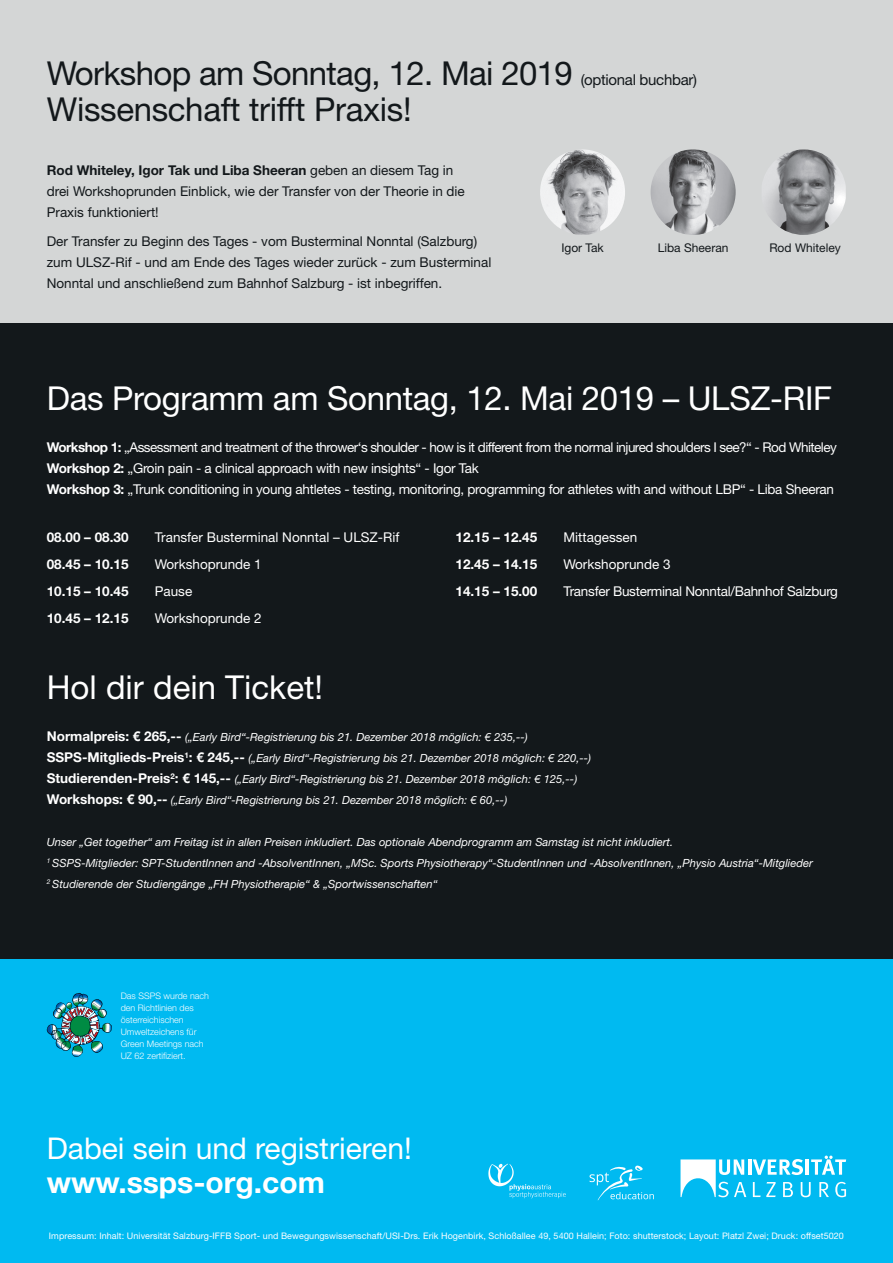
<style>
.page{position:relative;width:893px;height:1263px;background:#fff}
.page>*{position:absolute;margin:0;border:0;box-sizing:border-box;transform-origin:0 0}
.t1{font:33px/36px "Helvetica Neue LT Std";letter-spacing:-.02em;color:#13181b}
.t2{font:33px "Helvetica Neue LT Std";letter-spacing:-.01em;color:#fff}
.t3{font:30px "Helvetica Neue LT Std";color:#fff}
.t4{font:700 30px "Helvetica Neue LT Std";color:#fff}
.t5{font:13.5px/21px "Helvetica Neue LT Std";letter-spacing:-.02em;color:#fff}
.t6{font:13.5px/21px "Helvetica Neue LT Std";color:#13181b}
.t7{font:13.5px "Helvetica Neue LT Std";color:#fff}
.t8{font:700 13.5px "Helvetica Neue LT Std";color:#fff}
.t9{font:12px "Helvetica Neue LT Std";color:#13181b}
.t10{font:italic 11.25px/21px "Helvetica Neue LT Std";color:#fff}
.t11{font:9px "Helvetica Neue LT Std";letter-spacing:.01em;color:#fff}
.t12{font:300 9px/12px "Helvetica Neue LT Std";color:#fff}
.s1{font-size:15px}
.s2{font-weight:700}
.s3{font-weight:700;font-style:normal;font-size:13.5px}
</style>
<div class="page">
<div style="left:0;top:0;width:893px;height:324px;background:#d4d6d6"></div>
<div style="left:0;top:323px;width:893px;height:637px;background:#13181b"></div>
<div style="left:0;top:960px;width:893px;height:303px;background:#00baf1"></div>
<img style="left:47px;top:993px;width:65px;height:64px">
<img style="left:540px;top:149px;width:85px;height:86px;border-radius:43px">
<img style="left:651px;top:149px;width:85px;height:86px;border-radius:43px">
<img style="left:769px;top:149px;width:77px;height:86px">
<svg style="left:753px;top:1182px;width:23px;height:15px"></svg>
<svg style="left:783px;top:1182px;width:10px;height:15px"></svg>
<svg style="left:801px;top:1182px;width:10px;height:15px"></svg>
<svg style="left:819px;top:1182px;width:10px;height:15px"></svg>
<svg style="left:835px;top:1182px;width:11px;height:15px"></svg>
<hr style="left:748px;top:1159px;width:3px;height:16px;background:#fff">
<svg style="left:753px;top:1159px;width:50px;height:16px"></svg>
<hr style="left:806px;top:1159px;width:3px;height:16px;background:#fff">
<svg style="left:811px;top:1155px;width:35px;height:20px"></svg>
<svg style="left:680px;top:1159px;width:66px;height:38px"></svg>
<svg style="left:488px;top:1164px;width:78px;height:34px"></svg>
<svg style="left:590px;top:1165px;width:64px;height:35px"></svg>
<h1 class="t1" style="left:47px;top:55px;width:652px">Workshop am Sonntag, 12. Mai 2019 <span class="s1">(optional buchbar)<br></span>Wissenschaft trifft Praxis!</h1>
<p class="t6" style="left:47px;top:160px;width:420px"><span class="s2">Rod Whiteley, Igor Tak und Liba Sheeran</span> geben an diesem Tag in drei Workshoprunden Einblick, wie der Transfer von der Theorie in die<br>Praxis funktioniert!</p>
<p class="t6" style="left:47px;top:230px;width:446px">Der Transfer zu Beginn des Tages - vom Busterminal Nonntal (Salzburg) zum ULSZ-Rif - und am Ende des Tages wieder zurück - zum Busterminal<br>Nonntal und anschließend zum Bahnhof Salzburg - ist inbegriffen.</p>
<p class="t9" style="left:561px;top:241px;width:44px">Igor Tak</p>
<p class="t9" style="left:658px;top:241px;width:72px">Liba Sheeran</p>
<p class="t9" style="left:769px;top:241px;width:73px">Rod Whiteley</p>
<h1 class="t2" style="left:47px;top:379px;width:787px">Das Programm am Sonntag, 12. Mai 2019 – ULSZ-RIF</h1>
<p class="t5" style="left:47px;top:437px;width:792px"><span class="s2">Workshop 1:</span> „Assessment and treatment of the thrower‘s shoulder - how is it different from the normal injured shoulders I see?“ - Rod Whiteley<br><span class="s2">Workshop 2:</span> „Groin pain - a clinical approach with new insights“ - Igor Tak<br><span class="s2">Workshop 3:</span> „Trunk conditioning in young ahtletes - testing, monitoring, programming for athletes with and without LBP“ - Liba Sheeran</p>
<p class="t8" style="left:47px;top:528px;width:83px">08.00 – 08.30</p>
<p class="t7" style="left:155px;top:529px;width:246px">Transfer Busterminal Nonntal – ULSZ-Rif</p>
<p class="t8" style="left:47px;top:555px;width:83px">08.45 – 10.15</p>
<p class="t7" style="left:155px;top:556px;width:109px">Workshoprunde 1</p>
<p class="t8" style="left:47px;top:582px;width:83px">10.15 – 10.45</p>
<p class="t5" style="left:155px;top:580px;width:39px">Pause</p>
<p class="t8" style="left:47px;top:609px;width:83px">10.45 – 12.15</p>
<p class="t7" style="left:155px;top:610px;width:109px">Workshoprunde 2</p>
<p class="t8" style="left:455px;top:528px;width:83px">12.15 – 12.45</p>
<p class="t7" style="left:563px;top:529px;width:75px">Mittagessen</p>
<p class="t8" style="left:455px;top:555px;width:83px">12.45 – 14.15</p>
<p class="t7" style="left:563px;top:556px;width:109px">Workshoprunde 3</p>
<p class="t8" style="left:455px;top:582px;width:83px">14.15 – 15.00</p>
<p class="t5" style="left:563px;top:580px;width:276px">Transfer Busterminal Nonntal/Bahnhof Salzburg</p>
<h1 class="t2" style="left:47px;top:668px;width:278px">Hol dir dein Ticket!</h1>
<p class="t10" style="left:47px;top:726px;width:546px"><span class="s3">Normalpreis: € 265,--</span> („Early Bird“-Registrierung bis 21. Dezember 2018 möglich: € 235,--)<br><span class="s3">SSPS-Mitglieds-Preis</span><sup>1</sup><span class="s3">: € 245,--</span> („Early Bird“-Registrierung bis 21. Dezember 2018 möglich: € 220,--)<br><span class="s3">Studierenden-Preis</span><sup>2</sup><span class="s3">: € 145,--</span> („Early Bird“-Registrierung bis 21. Dezember 2018 möglich: € 125,--)<br><span class="s3">Workshops: € 90,--</span> („Early Bird“-Registrierung bis 21. Dezember 2018 möglich: € 60,--)</p>
<p class="t10" style="left:47px;top:831px;width:767px">Unser „Get together“ am Freitag ist in allen Preisen inkludiert. Das optionale Abendprogramm am Samstag ist nicht inkludiert.<br><sup>1</sup> SSPS-Mitglieder: SPT-StudentInnen and -AbsolventInnen, „MSc. Sports Physiotherapy“-StudentInnen und -AbsolventInnen, „Physio Austria“-Mitglieder<br><sup>2</sup> Studierende der Studiengänge „FH Physiotherapie“ &amp; „Sportwissenschaften“</p>
<p class="t12" style="left:121px;top:990px;width:90px">Das SSPS wurde nach den Richtlinien des österreichischen<br>Umweltzeichens für<br>Green Meetings nach<br>UZ 62 zertifiziert.</p>
<h2 class="t3" style="left:47px;top:1130px;width:367px">Dabei sein und registrieren!</h2>
<h2 class="t4" style="left:47px;top:1164px;width:280px">www.ssps-org.com</h2>
<p class="t11" style="left:49px;top:1231px;width:797px">Impressum: Inhalt: Universität Salzburg-IFFB Sport- und Bewegungswissenschaft/USI-Drs. Erik Hogenbirk, Schloßallee 49, 5400 Hallein; Foto: shutterstock; Layout: Platzl Zwei; Druck: offset5020</p>
</div>
